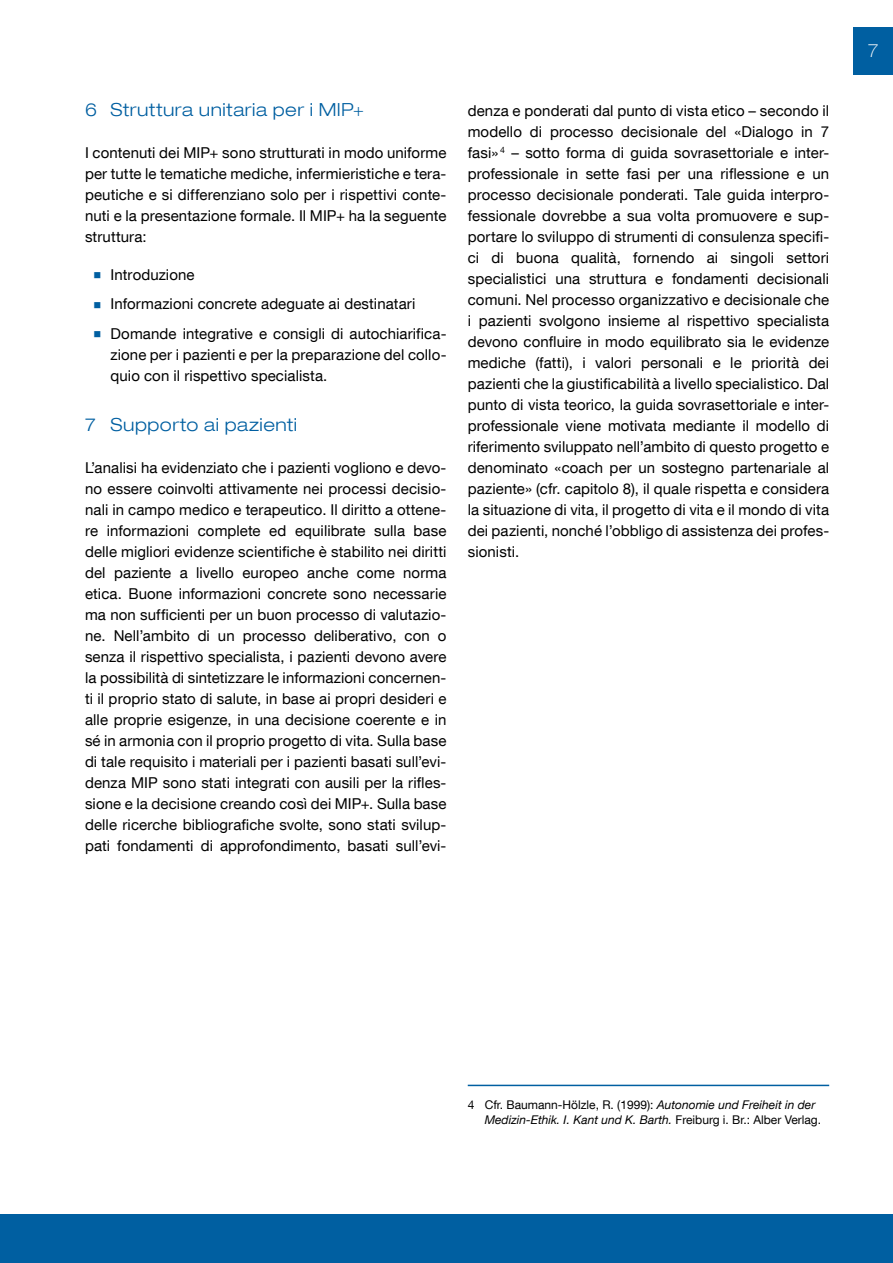
<style>
.page{position:relative;width:893px;height:1263px;background:#fff}
.page>*{position:absolute;margin:0;border:0;box-sizing:border-box;transform-origin:0 0}
.t1{font:300 expanded 18px "Helvetica Neue LT Com";letter-spacing:.025em;color:#005fa1}
.t2{font:100 expanded 18px "Helvetica Neue LT Com";color:#fff}
.t3{font:15px/21px "Helvetica Neue LT Com";letter-spacing:.005em;color:#000;text-align:justify}
.t4{font:italic 12px/15px "Helvetica Neue LT Com";color:#000}
.s1{font-style:normal}
</style>
<div class="page">
<div style="left:853px;top:27px;width:40px;height:47px;background:#005fa1"></div>
<div style="left:0;top:1214px;width:893px;height:49px;background:#005fa1"></div>
<hr style="left:468px;top:1085px;width:361px;height:1px;background:#005fa1">
<p class="t1" style="left:85px;top:98px;width:280px">6 Struttura unitaria per i MIP+</p>
<p class="t3" style="left:85px;top:142px;width:363px">I contenuti dei MIP+ sono strutturati in modo uniforme per tutte le tematiche mediche, infermieristiche e tera&shy;peutiche e si differenziano solo per i rispettivi conte&shy;nuti e la presentazione formale. Il MIP+ ha la seguente struttura:</p>
<p class="t3" style="left:111px;top:259px;width:337px;line-height:29.5px;text-align:left">Introduzione<br>Informazioni concrete adeguate ai destinatari<br>Domande integrative e consigli di autochiarifica-</p>
<p class="t3" style="left:111px;top:344px;width:337px">zione per i pazienti e per la preparazione del collo&shy;quio con il rispettivo specialista.</p>
<p class="t1" style="left:85px;top:413px;width:214px">7 Supporto ai pazienti</p>
<p class="t3" style="left:85px;top:457px;width:363px">L’analisi ha evidenziato che i pazienti vogliono e devo&shy;no essere coinvolti attivamente nei processi decisio&shy;nali in campo medico e terapeutico. Il diritto a ottene&shy;re informazioni complete ed equilibrate sulla base delle migliori evidenze scientifiche è stabilito nei diritti del paziente a livello europeo anche come norma etica. Buone informazioni concrete sono necessarie ma non sufficienti per un buon processo di valutazio&shy;ne. Nell’ambito di un processo deliberativo, con o senza il rispettivo specialista, i pazienti devono avere la possibilità di sintetizzare le informazioni concernen&shy;ti il proprio stato di salute, in base ai propri desideri e alle proprie esigenze, in una decisione coerente e in sé in armonia con il proprio progetto di vita. Sulla base di tale requisito i materiali per i pazienti basati sull’evi&shy;denza MIP sono stati integrati con ausili per la rifles&shy;sione e la decisione creando così dei MIP+. Sulla base delle ricerche bibliografiche svolte, sono stati svilup&shy;pati fondamenti di approfondimento, basati sull’evi-</p>
<p class="t3" style="left:468px;top:100px;width:363px">denza e ponderati dal punto di vista etico – secondo il modello di processo decisionale del «Dialogo in 7 fasi» <sup>4</sup> – sotto forma di guida sovrasettoriale e inter&shy;professionale in sette fasi per una riflessione e un processo decisionale ponderati. Tale guida interpro&shy;fessionale dovrebbe a sua volta promuovere e sup&shy;portare lo sviluppo di strumenti di consulenza specifi&shy;ci di buona qualità, fornendo ai singoli settori specialistici una struttura e fondamenti decisionali comuni. Nel processo organizzativo e decisionale che i pazienti svolgono insieme al rispettivo specialista devono confluire in modo equilibrato sia le evidenze mediche (fatti), i valori personali e le priorità dei pazienti che la giustificabilità a livello specialistico. Dal punto di vista teorico, la guida sovrasettoriale e inter&shy;professionale viene motivata mediante il modello di riferimento sviluppato nell’ambito di questo progetto e denominato «coach per un sostegno partenariale al paziente» (cfr. capitolo 8), il quale rispetta e considera la situazione di vita, il progetto di vita e il mondo di vita dei pazienti, nonché l’obbligo di assistenza dei profes&shy;sionisti.</p>
<p class="t2" style="left:868px;top:40px;width:12px">7</p>
<p class="t4" style="left:485px;top:1097px;width:338px;text-indent:-17px"><span class="s1">4 Cfr. Baumann-Hölzle, R. (1999):</span> Autonomie und Freiheit in der<br>Medizin-Ethik. I. Kant und K. Barth. <span class="s1">Freiburg i. Br.: Alber Verlag.</span></p>
</div>
